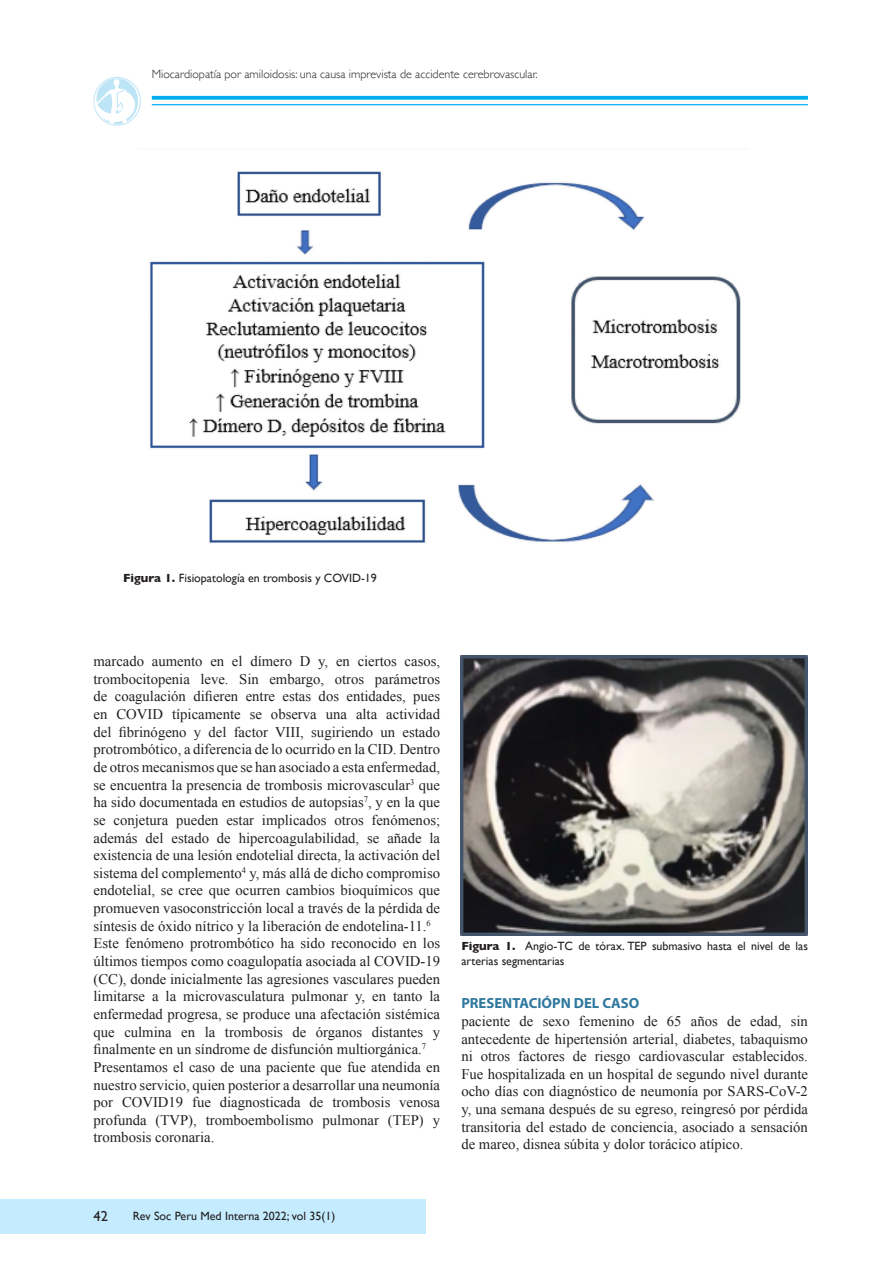
<style>
.page{position:relative;width:893px;height:1263px;background:#fff}
.page>*{position:absolute;margin:0;border:0;box-sizing:border-box;transform-origin:0 0}
.t1{font:14.7px/17.7px "Times New Roman";color:#231f20}
.t2{font:700 14.7px "Myriad Pro";color:#30789e}
.t3{font:14.4px "Gill Sans";color:#231f20}
.t4{font:12px/14.4px "Gill Sans";color:#231f20}
.t5{font:300 12px "Gill Sans";color:#231f20}
.s1{font-weight:700}
</style>
<div class="page">
<div style="left:0;top:1199px;width:425px;height:34px;background:#c4ecfe"></div>
<hr style="left:152px;top:104px;width:656px;height:1px;background:#00aeee">
<svg style="left:152px;top:96px;width:656px;height:4px;background:#16b5ef"></svg>
<div style="left:96px;top:78px;width:42px;height:46px;background:#bee5f6;border-radius:50%"></div>
<div style="left:94px;top:77px;width:47px;height:49px;border:1px solid #bee5f6;border-radius:50%"></div>
<svg style="left:94px;top:79px;width:42px;height:45px"></svg>
<img style="left:150px;top:171px;width:591px;height:372px">
<img style="left:461px;top:656px;width:346px;height:279px">
<p class="t5" style="left:152px;top:65px;width:387px">Miocardiopatía por amiloidosis: una causa imprevista de accidente cerebrovascular.</p>
<p class="t4" style="left:123px;top:570px;width:255px"><span class="s1">Figura 1.</span> Fisiopatología en trombosis y COVID-19</p>
<p class="t1" style="left:94px;top:652px;width:348px">marcado aumento en el dímero D y, en ciertos casos, trombocitopenia leve. Sin embargo, otros parámetros de coagulación difieren entre estas dos entidades, pues en COVID típicamente se observa una alta actividad del fibrinógeno y del factor VIII, sugiriendo un estado protrombótico, a diferencia de lo ocurrido en la CID. Dentro de otros mecanismos que se han asociado a esta enfermedad, se encuentra la presencia de trombosis microvascular<sup>3</sup> que ha sido documentada en estudios de autopsias<sup>7</sup>, y en la que se conjetura pueden estar implicados otros fenómenos; además del estado de hipercoagulabilidad, se añade la existencia de una lesión endotelial directa, la activación del sistema del complemento<sup>4</sup> y, más allá de dicho compromiso endotelial, se cree que ocurren cambios bioquímicos que promueven vasoconstricción local a través de la pérdida de síntesis de óxido nítrico y la liberación de endotelina-11.<sup>6<br></sup>Este fenómeno protrombótico ha sido reconocido en los últimos tiempos como coagulopatía asociada al COVID-19 (CC), donde inicialmente las agresiones vasculares pueden limitarse a la microvasculatura pulmonar y, en tanto la enfermedad progresa, se produce una afectación sistémica que culmina en la trombosis de órganos distantes y finalmente en un síndrome de disfunción multiorgánica.<sup>7<br></sup>Presentamos el caso de una paciente que fue atendida en nuestro servicio, quien posterior a desarrollar una neumonía por COVID19 fue diagnosticada de trombosis venosa profunda (TVP), tromboembolismo pulmonar (TEP) y trombosis coronaria.</p>
<p class="t4" style="left:461px;top:939px;width:348px"><span class="s1">Figura 1.</span> Angio-TC de tórax. TEP submasivo hasta el nivel de las arterias segmentarias</p>
<p class="t2" style="left:461px;top:994px;width:180px">PRESENTACIÓPN DEL CASO</p>
<p class="t1" style="left:461px;top:1012px;width:348px;text-align:justify">paciente de sexo femenino de 65 años de edad, sin antecedente de hipertensión arterial, diabetes, tabaquismo ni otros factores de riesgo cardiovascular establecidos.<br>Fue hospitalizada en un hospital de segundo nivel durante ocho días con diagnóstico de neumonía por SARS-CoV-2 y, una semana después de su egreso, reingresó por pérdida transitoria del estado de conciencia, asociado a sensación de mareo, disnea súbita y dolor torácico atípico.</p>
<p class="t3" style="left:94px;top:1208px;width:16px">42</p>
<p class="t4" style="left:133px;top:1209px;width:204px">Rev Soc Peru Med Interna 2022; vol 35(1)</p>
</div>
